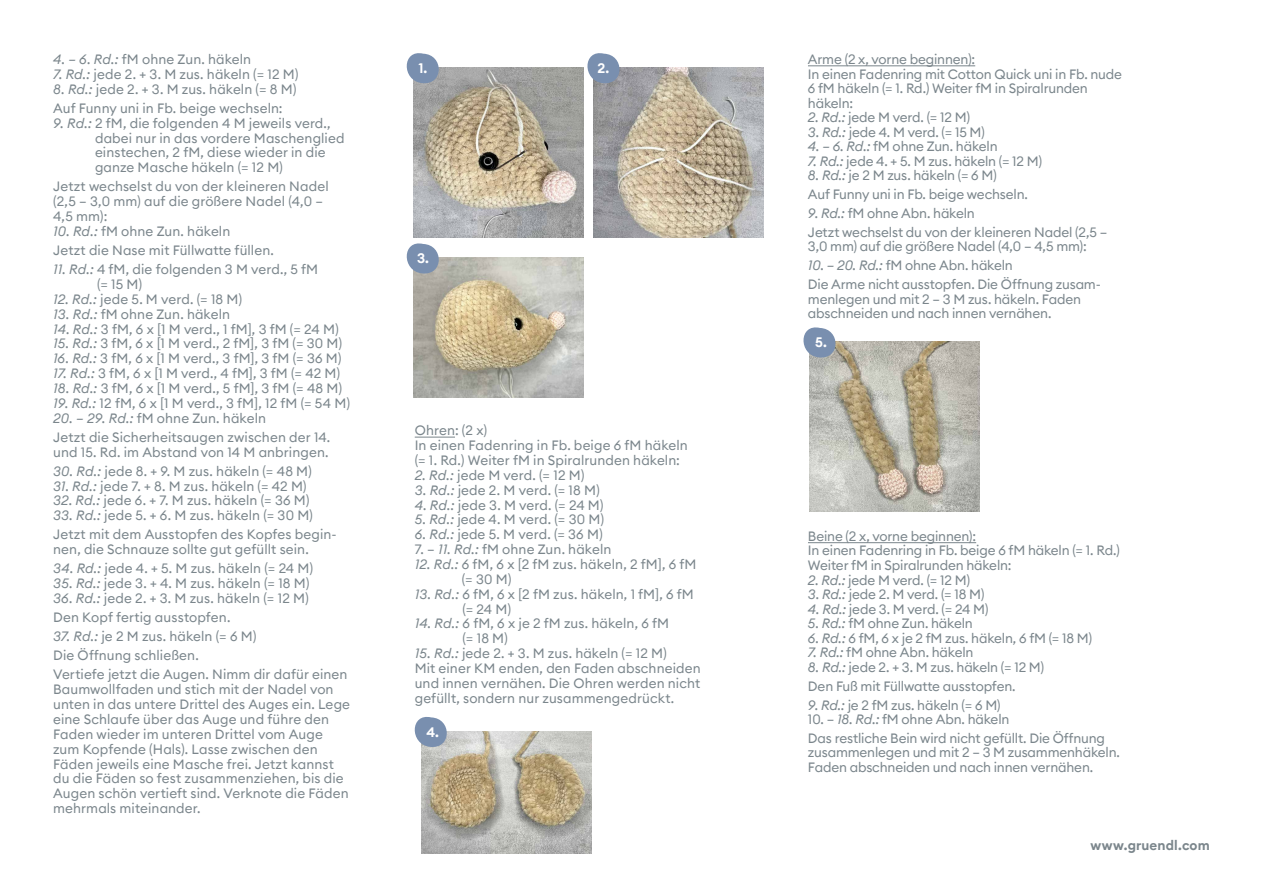
<style>
.page{position:relative;width:1263px;height:893px;background:#fff}
.page>*{position:absolute;margin:0;border:0;box-sizing:border-box;transform-origin:0 0}
.t1{font:600 13.8px "Euclid Circular B";color:#fff}
.t2{font:13.5px/14.9px "Euclid Circular B";letter-spacing:.005em;color:#7b868c}
.t3{font:13.5px/14.5px "Euclid Circular B";letter-spacing:-.015em;color:#7b868c}
.t4{font:600 13.5px "Euclid Circular B";letter-spacing:.01em;color:#7b868c}
.s1{font-style:italic}
</style>
<div class="page">
<hr style="left:415px;top:437px;width:40px;height:1px;background:#7b868c">
<hr style="left:808px;top:65px;width:167px;height:1px;background:#7b868c">
<hr style="left:808px;top:542px;width:168px;height:1px;background:#7b868c">
<img style="left:413px;top:67px;width:170px;height:170px">
<svg style="left:406px;top:53px;width:38px;height:33px"></svg>
<img style="left:594px;top:67px;width:170px;height:170px">
<svg style="left:582px;top:53px;width:43px;height:33px"></svg>
<img style="left:413px;top:258px;width:170px;height:140px">
<svg style="left:406px;top:243px;width:38px;height:33px"></svg>
<img style="left:421px;top:731px;width:170px;height:123px">
<svg style="left:414px;top:717px;width:38px;height:32px"></svg>
<img style="left:810px;top:342px;width:170px;height:170px">
<svg style="left:803px;top:327px;width:38px;height:33px"></svg>
<p class="t2" style="left:53px;top:52px;width:200px"><span class="s1">4. – 6. Rd.:</span> fM ohne Zun. häkeln</p>
<p class="t2" style="left:53px;top:67px;width:247px"><span class="s1">7. Rd.:</span> jede 2. + 3. M zus. häkeln (= 12 M)</p>
<p class="t2" style="left:53px;top:79px;width:245px;line-height:19px"><span class="s1">8. Rd.:</span> jede 2. + 3. M zus. häkeln (= 8 M)<br>Auf Funny uni in Fb. beige wechseln:</p>
<p class="t2" style="left:95px;top:115px;width:251px;text-indent:-42px"><span class="s1">9. Rd.:</span> 2 fM, die folgenden 4 M jeweils verd., dabei nur in das vordere Maschenglied einstechen, 2 fM, diese wieder in die ganze Masche häkeln (= 12 M)</p>
<p class="t2" style="left:53px;top:179px;width:277px">Jetzt wechselst du von der kleineren Nadel (2,5 – 3,0 mm) auf die größere Nadel (4,0 –<br>4,5 mm):</p>
<p class="t2" style="left:53px;top:221px;width:222px;line-height:19px"><span class="s1">10. Rd.:</span> fM ohne Zun. häkeln<br>Jetzt die Nase mit Füllwatte füllen.</p>
<p class="t2" style="left:97px;top:262px;width:223px;text-indent:-44px"><span class="s1">11. Rd.:</span> 4 fM, die folgenden 3 M verd., 5 fM (= 15 M)</p>
<p class="t2" style="left:53px;top:291px;width:191px"><span class="s1">12. Rd.:</span> jede 5. M verd. (= 18 M)</p>
<p class="t2" style="left:53px;top:306px;width:178px"><span class="s1">13. Rd.:</span> fM ohne Zun. häkeln</p>
<p class="t2" style="left:53px;top:321px;width:287px"><span class="s1">14. Rd.:</span> 3 fM, 6 x [1 M verd., 1 fM], 3 fM (= 24 M)</p>
<p class="t2" style="left:53px;top:336px;width:291px"><span class="s1">15. Rd.:</span> 3 fM, 6 x [1 M verd., 2 fM], 3 fM (= 30 M)</p>
<p class="t2" style="left:53px;top:351px;width:290px"><span class="s1">16. Rd.:</span> 3 fM, 6 x [1 M verd., 3 fM], 3 fM (= 36 M)</p>
<p class="t2" style="left:53px;top:366px;width:289px"><span class="s1">17. Rd.:</span> 3 fM, 6 x [1 M verd., 4 fM], 3 fM (= 42 M)</p>
<p class="t2" style="left:53px;top:381px;width:291px"><span class="s1">18. Rd.:</span> 3 fM, 6 x [1 M verd., 5 fM], 3 fM (= 48 M)</p>
<p class="t2" style="left:53px;top:395px;width:298px"><span class="s1">19. Rd.:</span> 12 fM, 6 x [1 M verd., 3 fM], 12 fM (= 54 M)</p>
<p class="t2" style="left:53px;top:408px;width:279px;line-height:19px"><span class="s1">20. – 29. Rd.:</span> fM ohne Zun. häkeln<br>Jetzt die Sicherheitsaugen zwischen der 14.</p>
<p class="t2" style="left:53px;top:444px;width:277px">und 15. Rd. im Abstand von 14 M anbringen.</p>
<p class="t2" style="left:53px;top:463px;width:260px"><span class="s1">30. Rd.:</span> jede 8. + 9. M zus. häkeln (= 48 M)</p>
<p class="t2" style="left:53px;top:478px;width:255px"><span class="s1">31. Rd.:</span> jede 7. + 8. M zus. häkeln (= 42 M)</p>
<p class="t2" style="left:53px;top:493px;width:258px"><span class="s1">32. Rd.:</span> jede 6. + 7. M zus. häkeln (= 36 M)</p>
<p class="t2" style="left:53px;top:506px;width:285px;line-height:19px"><span class="s1">33. Rd.:</span> jede 5. + 6. M zus. häkeln (= 30 M)<br>Jetzt mit dem Ausstopfen des Kopfes begin-</p>
<p class="t2" style="left:53px;top:542px;width:257px">nen, die Schnauze sollte gut gefüllt sein.</p>
<p class="t2" style="left:53px;top:561px;width:262px"><span class="s1">34. Rd.:</span> jede 4. + 5. M zus. häkeln (= 24 M)</p>
<p class="t2" style="left:53px;top:576px;width:258px"><span class="s1">35. Rd.:</span> jede 3. + 4. M zus. häkeln (= 18 M)</p>
<p class="t2" style="left:53px;top:588px;width:257px;line-height:19px"><span class="s1">36. Rd.:</span> jede 2. + 3. M zus. häkeln (= 12 M)<br>Den Kopf fertig ausstopfen.</p>
<p class="t2" style="left:53px;top:627px;width:296px;line-height:19px"><span class="s1">37. Rd.:</span> je 2 M zus. häkeln (= 6 M)<br>Die Öffnung schließen.<br>Vertiefe jetzt die Augen. Nimm dir dafür einen</p>
<p class="t2" style="left:53px;top:682px;width:298px">Baumwollfaden und stich mit der Nadel von unten in das untere Drittel des Auges ein. Lege eine Schlaufe über das Auge und führe den Faden wieder im unteren Drittel vom Auge zum Kopfende (Hals). Lasse zwischen den Fäden jeweils eine Masche frei. Jetzt kannst du die Fäden so fest zusammenziehen, bis die Augen schön vertieft sind. Verknote die Fäden mehrmals miteinander.</p>
<p class="t1" style="left:418px;top:59px;width:10px">1.</p>
<p class="t1" style="left:598px;top:59px;width:13px">2.</p>
<p class="t1" style="left:417px;top:249px;width:13px">3.</p>
<p class="t2" style="left:415px;top:423px;width:275px">Ohren: (2 x)<br>In einen Fadenring in Fb. beige 6 fM häkeln (= 1. Rd.) Weiter fM in Spiralrunden häkeln:</p>
<p class="t2" style="left:415px;top:467px;width:171px"><span class="s1">2. Rd.:</span> jede M verd. (= 12 M)</p>
<p class="t2" style="left:415px;top:482px;width:186px"><span class="s1">3. Rd.:</span> jede 2. M verd. (= 18 M)</p>
<p class="t2" style="left:415px;top:497px;width:190px"><span class="s1">4. Rd.:</span> jede 3. M verd. (= 24 M)</p>
<p class="t2" style="left:415px;top:512px;width:191px"><span class="s1">5. Rd.:</span> jede 4. M verd. (= 30 M)</p>
<p class="t2" style="left:415px;top:527px;width:189px"><span class="s1">6. Rd.:</span> jede 5. M verd. (= 36 M)</p>
<p class="t2" style="left:415px;top:542px;width:198px">7. – <span class="s1">11. Rd.:</span> fM ohne Zun. häkeln</p>
<p class="t2" style="left:462px;top:557px;width:236px;text-indent:-47px"><span class="s1">12. Rd.:</span> 6 fM, 6 x [2 fM zus. häkeln, 2 fM], 6 fM (= 30 M)</p>
<p class="t2" style="left:462px;top:586px;width:233px;text-indent:-48px"><span class="s1">13. Rd.:</span> 6 fM, 6 x [2 fM zus. häkeln, 1 fM], 6 fM (= 24 M)</p>
<p class="t2" style="left:462px;top:616px;width:208px;text-indent:-48px"><span class="s1">14. Rd.:</span> 6 fM, 6 x je 2 fM zus. häkeln, 6 fM (= 18 M)</p>
<p class="t2" style="left:415px;top:646px;width:287px"><span class="s1">15. Rd.:</span> jede 2. + 3. M zus. häkeln (= 12 M)<br>Mit einer KM enden, den Faden abschneiden und innen vernähen. Die Ohren werden nicht gefüllt, sondern nur zusammengedrückt.</p>
<p class="t1" style="left:426px;top:723px;width:14px">4.</p>
<p class="t3" style="left:808px;top:52px;width:316px">Arme (2 x, vorne beginnen):<br>In einen Fadenring mit Cotton Quick uni in Fb. nude<br>6 fM häkeln (= 1. Rd.) Weiter fM in Spiralrunden häkeln:</p>
<p class="t2" style="left:808px;top:110px;width:164px"><span class="s1">2. Rd.:</span> jede M verd. (= 12 M)</p>
<p class="t2" style="left:808px;top:124px;width:178px"><span class="s1">3. Rd.:</span> jede 4. M verd. (= 15 M)</p>
<p class="t3" style="left:808px;top:139px;width:191px"><span class="s1">4. – 6. Rd.:</span> fM ohne Zun. häkeln</p>
<p class="t3" style="left:808px;top:154px;width:236px"><span class="s1">7. Rd.:</span> jede 4. + 5. M zus. häkeln (= 12 M)</p>
<p class="t3" style="left:808px;top:166px;width:222px;line-height:18.8px"><span class="s1">8. Rd.:</span> je 2 M zus. häkeln (= 6 M)<br>Auf Funny uni in Fb. beige wechseln.</p>
<p class="t2" style="left:808px;top:204px;width:301px;line-height:18.8px"><span class="s1">9. Rd.:</span> fM ohne Abn. häkeln<br>Jetzt wechselst du von der kleineren Nadel (2,5 –</p>
<p class="t3" style="left:808px;top:239px;width:280px">3,0 mm) auf die größere Nadel (4,0 – 4,5 mm):</p>
<p class="t3" style="left:808px;top:256px;width:294px;line-height:18.8px"><span class="s1">10. – 20. Rd.:</span> fM ohne Abn. häkeln<br>Die Arme nicht ausstopfen. Die Öffnung zusam-</p>
<p class="t2" style="left:808px;top:291px;width:275px">menlegen und mit 2 – 3 M zus. häkeln. Faden abschneiden und nach innen vernähen.</p>
<p class="t1" style="left:815px;top:333px;width:13px">5.</p>
<p class="t3" style="left:808px;top:529px;width:313px">Beine (2 x, vorne beginnen):<br>In einen Fadenring in Fb. beige 6 fM häkeln (= 1. Rd.)<br>Weiter fM in Spiralrunden häkeln:</p>
<p class="t2" style="left:808px;top:572px;width:164px"><span class="s1">2. Rd.:</span> jede M verd. (= 12 M)</p>
<p class="t2" style="left:808px;top:587px;width:178px"><span class="s1">3. Rd.:</span> jede 2. M verd. (= 18 M)</p>
<p class="t3" style="left:808px;top:601px;width:182px"><span class="s1">4. Rd.:</span> jede 3. M verd. (= 24 M)</p>
<p class="t3" style="left:808px;top:616px;width:166px"><span class="s1">5. Rd.:</span> fM ohne Zun. häkeln</p>
<p class="t3" style="left:808px;top:631px;width:286px"><span class="s1">6. Rd.:</span> 6 fM, 6 x je 2 fM zus. häkeln, 6 fM (= 18 M)</p>
<p class="t2" style="left:808px;top:645px;width:167px"><span class="s1">7. Rd.:</span> fM ohne Abn. häkeln</p>
<p class="t3" style="left:808px;top:658px;width:238px;line-height:18.8px"><span class="s1">8. Rd.:</span> jede 2. + 3. M zus. häkeln (= 12 M)<br>Den Fuß mit Füllwatte ausstopfen.</p>
<p class="t3" style="left:808px;top:697px;width:194px"><span class="s1">9. Rd.:</span> je 2 fM zus. häkeln (= 6 M)</p>
<p class="t3" style="left:808px;top:710px;width:299px;line-height:18.8px">10. – <span class="s1">18. Rd.:</span> fM ohne Abn. häkeln<br>Das restliche Bein wird nicht gefüllt. Die Öffnung</p>
<p class="t2" style="left:808px;top:745px;width:313px">zusammenlegen und mit 2 – 3 M zusammenhäkeln.<br>Faden abschneiden und nach innen vernähen.</p>
<p class="t4" style="left:1091px;top:836px;width:121px">www.gruendl.com</p>
</div>
